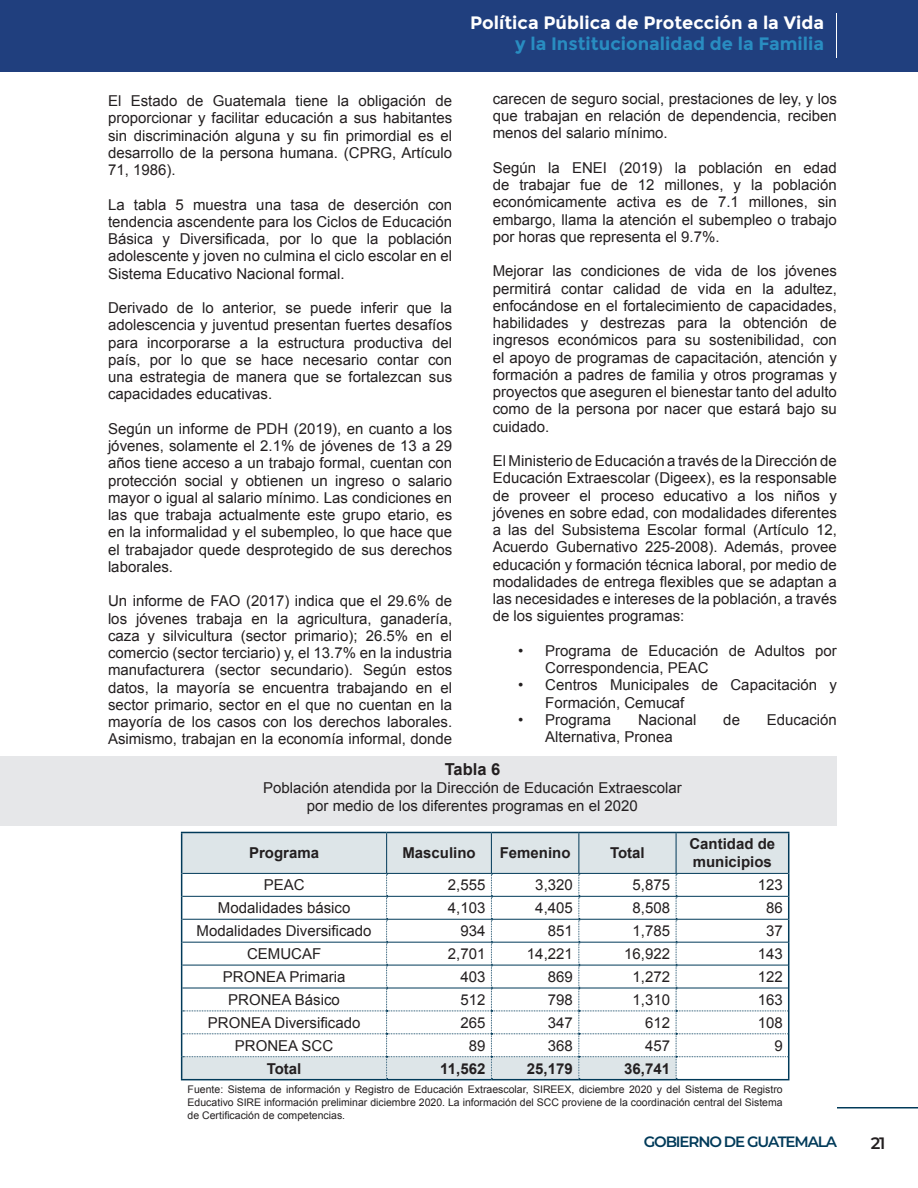
<style>
.page{position:relative;width:918px;height:1188px;background:#fff}
.page>*{position:absolute;margin:0;border:0;box-sizing:border-box;transform-origin:0 0}
.t1{font:700 18px "Montserrat";color:#fff}
.t2{font:700 18px "Montserrat";color:#298dc1}
.t3{font:700 16.5px "Arial";color:#231f20}
.t4{font:600 16.5px "Montserrat";color:#231f20}
.t5{font:15px/17.2px "Arial";color:#231f20;text-align:justify}
.t6{font:700 15px/18px "Arial";color:#231f20}
.t7{font:600 15px "Montserrat";letter-spacing:-.075em;color:#013a59}
.t8{font:10.5px/12.6px "Arial";color:#231f20;text-align:justify}
</style>
<div class="page">
<hr style="left:837px;top:1107px;width:81px;height:1px;background:#013a59">
<div style="left:0;top:0;width:918px;height:72px;background:#203f7e"></div>
<hr style="left:836px;top:13px;width:1px;height:45px;background:#fff">
<div style="left:0;top:756px;width:837px;height:69px;background:#e6e7e9"></div>
<div style="left:182px;top:833px;width:606px;height:40px;background:#dde5e8"></div>
<hr style="left:181px;top:833px;width:1px;height:40px;background:#013a59">
<hr style="left:181px;top:832px;width:206px;height:1px;background:#013a59">
<hr style="left:386px;top:833px;width:1px;height:40px;background:#013a59">
<hr style="left:387px;top:832px;width:104px;height:1px;background:#013a59">
<hr style="left:491px;top:832px;width:88px;height:1px;background:#013a59">
<hr style="left:579px;top:832px;width:97px;height:1px;background:#013a59">
<hr style="left:491px;top:833px;width:1px;height:40px;background:#013a59">
<hr style="left:579px;top:833px;width:1px;height:40px;background:#013a59">
<hr style="left:676px;top:833px;width:1px;height:40px;background:#013a59">
<hr style="left:676px;top:832px;width:113px;height:1px;background:#013a59">
<hr style="left:788px;top:833px;width:1px;height:40px;background:#013a59">
<svg style="left:181px;top:873px;width:608px;height:206px"></svg>
<hr style="left:181px;top:1079px;width:206px;height:1px;background:#013a59">
<hr style="left:387px;top:1079px;width:104px;height:1px;background:#013a59">
<hr style="left:491px;top:1079px;width:88px;height:1px;background:#013a59">
<hr style="left:579px;top:1079px;width:97px;height:1px;background:#013a59">
<hr style="left:676px;top:1079px;width:113px;height:1px;background:#013a59">
<p class="t1" style="left:470px;top:12px;width:355px">Política Pública de Protección a la Vida</p>
<p class="t2" style="left:515px;top:33px;width:310px">y la Institucionalidad de la Familia</p>
<p class="t5" style="left:493px;top:90px;width:346px">carecen de seguro social, prestaciones de ley, y los que trabajan en relación de dependencia, reciben menos del salario mínimo.</p>
<p class="t5" style="left:493px;top:159px;width:346px">Según la ENEI (2019) la población en edad de trabajar fue de 12 millones, y la población económicamente activa es de 7.1 millones, sin embargo, llama la atención el subempleo o trabajo por horas que representa el 9.7%.</p>
<p class="t5" style="left:493px;top:263px;width:346px">Mejorar las condiciones de vida de los jóvenes permitirá contar calidad de vida en la adultez, enfocándose en el fortalecimiento de capacidades, habilidades y destrezas para la obtención de ingresos económicos para su sostenibilidad, con el apoyo de programas de capacitación, atención y formación a padres de familia y otros programas y proyectos que aseguren el bienestar tanto del adulto como de la persona por nacer que estará bajo su cuidado.</p>
<p class="t5" style="left:493px;top:452px;width:346px">El Ministerio de Educación a través de la Dirección de Educación Extraescolar (Digeex), es la responsable de proveer el proceso educativo a los niños y jóvenes en sobre edad, con modalidades diferentes a las del Subsistema Escolar formal (Artículo 12, Acuerdo Gubernativo 225-2008). Además, provee educación y formación técnica laboral, por medio de modalidades de entrega flexibles que se adaptan a las necesidades e intereses de la población, a través de los siguientes programas:</p>
<p class="t5" style="left:545px;top:642px;width:293px;text-indent:-27px">• Programa de Educación de Adultos por<br>Correspondencia, PEAC</p>
<p class="t5" style="left:545px;top:677px;width:293px;text-indent:-27px">• Centros Municipales de Capacitación y<br>Formación, Cemucaf</p>
<p class="t5" style="left:518px;top:711px;width:94px">• Programa</p>
<p class="t5" style="left:638px;top:711px;width:60px">Nacional</p>
<p class="t5" style="left:723px;top:711px;width:18px">de</p>
<p class="t5" style="left:767px;top:711px;width:72px">Educación</p>
<p class="t5" style="left:545px;top:728px;width:129px">Alternativa, Pronea</p>
<p class="t3" style="left:445px;top:758px;width:57px">Tabla 6</p>
<p class="t5" style="left:263px;top:779px;width:420px;line-height:18px;text-align:center">Población atendida por la Dirección de Educación Extraescolar por medio de los diferentes programas en el 2020</p>
<p class="t6" style="left:249px;top:845px;width:72px">Programa</p>
<p class="t6" style="left:402px;top:845px;width:75px">Masculino</p>
<p class="t6" style="left:500px;top:845px;width:72px">Femenino</p>
<p class="t6" style="left:610px;top:845px;width:36px">Total</p>
<p class="t6" style="left:689px;top:836px;width:87px">Cantidad de municipios</p>
<p class="t5" style="left:264px;top:877px;width:42px">PEAC</p>
<p class="t5" style="left:448px;top:877px;width:39px">2,555</p>
<p class="t5" style="left:535px;top:877px;width:39px">3,320</p>
<p class="t5" style="left:633px;top:877px;width:39px">5,875</p>
<p class="t5" style="left:758px;top:877px;width:27px">123</p>
<p class="t5" style="left:218px;top:900px;width:134px">Modalidades básico</p>
<p class="t5" style="left:448px;top:900px;width:39px">4,103</p>
<p class="t5" style="left:535px;top:900px;width:39px">4,405</p>
<p class="t5" style="left:633px;top:900px;width:39px">8,508</p>
<p class="t5" style="left:766px;top:900px;width:18px">86</p>
<p class="t5" style="left:197px;top:922px;width:177px">Modalidades Diversificado</p>
<p class="t5" style="left:460px;top:922px;width:27px">934</p>
<p class="t5" style="left:548px;top:922px;width:27px">851</p>
<p class="t5" style="left:633px;top:922px;width:39px">1,785</p>
<p class="t5" style="left:766px;top:922px;width:18px">37</p>
<p class="t5" style="left:247px;top:945px;width:76px">CEMUCAF</p>
<p class="t5" style="left:448px;top:945px;width:39px">2,701</p>
<p class="t5" style="left:527px;top:945px;width:47px">14,221</p>
<p class="t5" style="left:624px;top:945px;width:47px">16,922</p>
<p class="t5" style="left:758px;top:945px;width:27px">143</p>
<p class="t5" style="left:223px;top:968px;width:124px">PRONEA Primaria</p>
<p class="t5" style="left:460px;top:968px;width:27px">403</p>
<p class="t5" style="left:548px;top:968px;width:27px">869</p>
<p class="t5" style="left:633px;top:968px;width:39px">1,272</p>
<p class="t5" style="left:758px;top:968px;width:27px">122</p>
<p class="t5" style="left:228px;top:991px;width:113px">PRONEA Básico</p>
<p class="t5" style="left:460px;top:991px;width:27px">512</p>
<p class="t5" style="left:548px;top:991px;width:27px">798</p>
<p class="t5" style="left:633px;top:991px;width:39px">1,310</p>
<p class="t5" style="left:758px;top:991px;width:27px">163</p>
<p class="t5" style="left:208px;top:1014px;width:154px">PRONEA Diversificado</p>
<p class="t5" style="left:460px;top:1014px;width:27px">265</p>
<p class="t5" style="left:548px;top:1014px;width:27px">347</p>
<p class="t5" style="left:645px;top:1014px;width:27px">612</p>
<p class="t5" style="left:758px;top:1014px;width:27px">108</p>
<p class="t5" style="left:235px;top:1037px;width:100px">PRONEA SCC</p>
<p class="t5" style="left:469px;top:1037px;width:18px">89</p>
<p class="t5" style="left:548px;top:1037px;width:27px">368</p>
<p class="t5" style="left:645px;top:1037px;width:27px">457</p>
<p class="t5" style="left:774px;top:1037px;width:10px">9</p>
<p class="t6" style="left:267px;top:1060px;width:36px">Total</p>
<p class="t6" style="left:440px;top:1060px;width:47px">11,562</p>
<p class="t6" style="left:527px;top:1060px;width:47px">25,179</p>
<p class="t6" style="left:624px;top:1060px;width:47px">36,741</p>
<p class="t8" style="left:188px;top:1083px;width:597px">Fuente: Sistema de información y Registro de Educación Extraescolar, SIREEX, diciembre 2020 y del Sistema de Registro Educativo SIRE información preliminar diciembre 2020. La información del SCC proviene de la coordinación central del Sistema de Certificación de competencias.</p>
<p class="t5" style="left:108px;top:92px;width:346px">El Estado de Guatemala tiene la obligación de proporcionar y facilitar educación a sus habitantes sin discriminación alguna y su fin primordial es el desarrollo de la persona humana. (CPRG, Artículo 71, 1986).</p>
<p class="t5" style="left:108px;top:196px;width:346px">La tabla 5 muestra una tasa de deserción con tendencia ascendente para los Ciclos de Educación Básica y Diversificada, por lo que la población adolescente y joven no culmina el ciclo escolar en el Sistema Educativo Nacional formal.</p>
<p class="t5" style="left:108px;top:299px;width:346px">Derivado de lo anterior, se puede inferir que la adolescencia y juventud presentan fuertes desafíos para incorporarse a la estructura productiva del país, por lo que se hace necesario contar con una estrategia de manera que se fortalezcan sus capacidades educativas.</p>
<p class="t5" style="left:108px;top:420px;width:346px">Según un informe de PDH (2019), en cuanto a los jóvenes, solamente el 2.1% de jóvenes de 13 a 29 años tiene acceso a un trabajo formal, cuentan con protección social y obtienen un ingreso o salario mayor o igual al salario mínimo. Las condiciones en las que trabaja actualmente este grupo etario, es en la informalidad y el subempleo, lo que hace que el trabajador quede desprotegido de sus derechos laborales.</p>
<p class="t5" style="left:108px;top:593px;width:346px">Un informe de FAO (2017) indica que el 29.6% de los jóvenes trabaja en la agricultura, ganadería, caza y silvicultura (sector primario); 26.5% en el comercio (sector terciario) y, el 13.7% en la industria manufacturera (sector secundario). Según estos datos, la mayoría se encuentra trabajando en el sector primario, sector en el que no cuentan en la mayoría de los casos con los derechos laborales.<br>Asimismo, trabajan en la economía informal, donde</p>
<p class="t7" style="left:644px;top:1131px;width:195px">GOBIERNO DE GUATEMALA</p>
<p class="t4" style="left:871px;top:1131px;width:16px">21</p>
</div>
